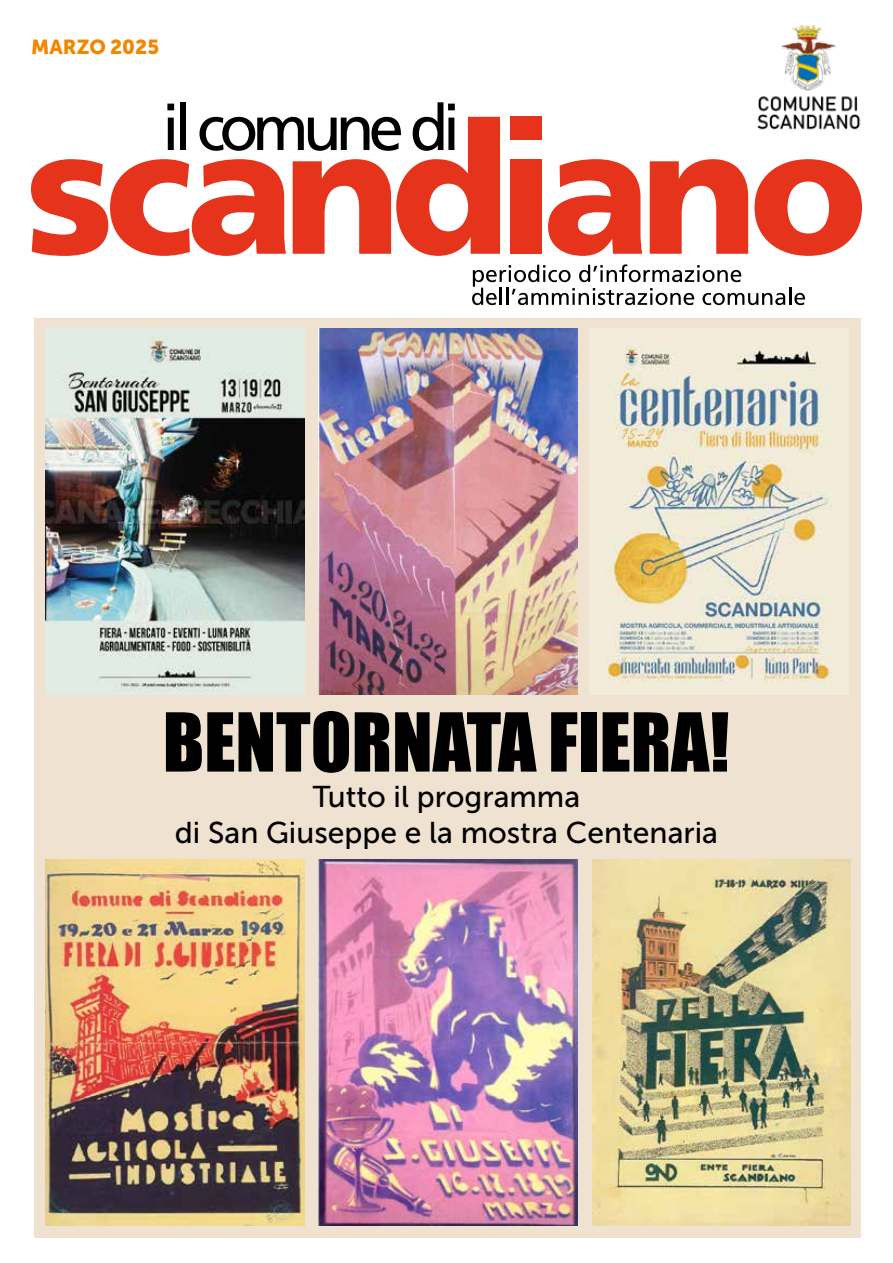
<style>
.page{position:relative;width:893px;height:1263px;background:#fff}
.page>*{position:absolute;margin:0;border:0;box-sizing:border-box;transform-origin:0 0}
.t1{font:75px "Impact";color:#000}
.t2{font:30px/36px "Museo Sans 500";color:#000;text-align:center}
.t3{font:20.25px "Museo Sans 900";color:#f18700}
</style>
<div class="page">
<svg style="left:472px;top:264px;width:333px;height:41px"></svg>
<svg style="left:31px;top:102px;width:469px;height:154px"></svg>
<div style="left:510px;top:117px;width:32px;height:23px;background:#e6331c"></div>
<div style="left:510px;top:159px;width:32px;height:95px;background:#e6331c"></div>
<svg style="left:548px;top:159px;width:94px;height:97px"></svg>
<svg style="left:650px;top:159px;width:98px;height:95px"></svg>
<svg style="left:754px;top:159px;width:108px;height:97px"></svg>
<img style="left:757px;top:25px;width:104px;height:105px">
<div style="left:34px;top:318px;width:826px;height:919px;background:#f0e2d1"></div>
<img style="left:46px;top:328px;width:258px;height:366px">
<img style="left:46px;top:860px;width:258px;height:366px">
<img style="left:319px;top:328px;width:258px;height:366px">
<img style="left:319px;top:860px;width:258px;height:366px">
<img style="left:605px;top:345px;width:228px;height:346px">
<img style="left:592px;top:860px;width:259px;height:366px">
<p class="t3" style="left:31px;top:36px;width:129px">MARZO 2025</p>
<h1 class="t1" style="left:163px;top:684px;width:568px">BENTORNATA FIERA!</h1>
<p class="t2" style="left:175px;top:778px;width:545px">Tutto il programma<br>di San Giuseppe e la mostra Centenaria</p>
</div>
